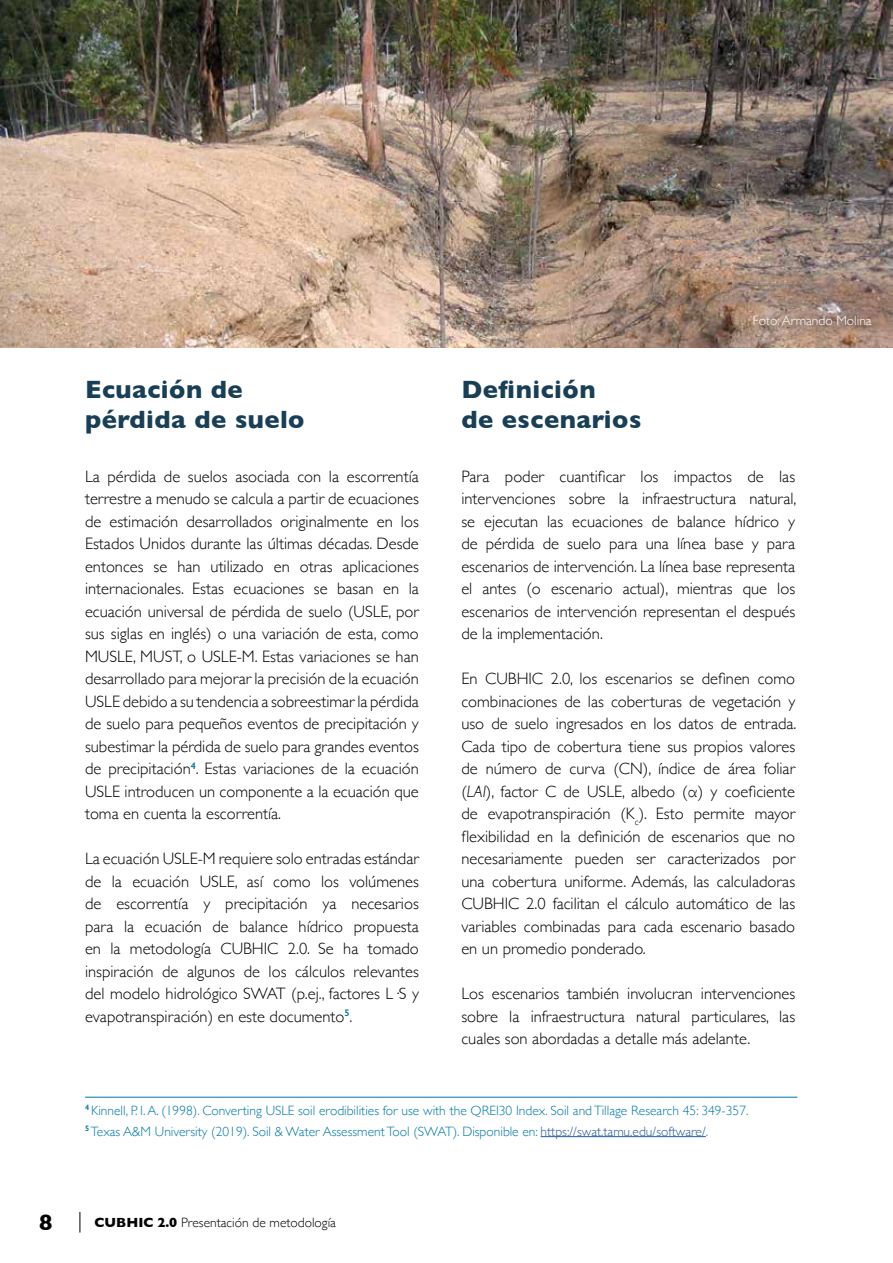
<style>
.page{position:relative;width:893px;height:1263px;background:#fff}
.page>*{position:absolute;margin:0;border:0;box-sizing:border-box;transform-origin:0 0}
.t1{font:700 25.5px/29.4px "Gill Sans";letter-spacing:.02em;color:#193f57}
.t2{font:700 22.5px "Gill Sans";color:#000}
.t3{font:300 16.5px/22.5px "Gill Sans";color:#000;text-align:justify}
.t4{font:300 13.5px/21px "Gill Sans";color:#0079a6}
.t5{font:300 13.5px "Gill Sans";color:#000}
.t6{font:300 13.5px "Gill Sans";color:#fff}
.s1{font-style:italic}
.s2{font-family:"Courier New";font-weight:400}
.s3{color:#275b9b}
.s4{font-weight:700}
</style>
<div class="page">
<svg style="left:80px;top:1212px;width:1px;height:20px"></svg>
<hr style="left:541px;top:1136px;width:165px;height:1px;background:#275b9b">
<hr style="left:85px;top:1097px;width:712px;height:1px;background:#0079a6">
<img style="left:0;top:0;width:893px;height:348px">
<div style="left:749px;top:311px;width:133px;height:25px;background:#000;opacity:.75"></div>
<h1 class="t1" style="left:85px;top:374px;width:221px">Ecuación de pérdida de suelo</h1>
<p class="t3" style="left:85px;top:464px;width:335px">La pérdida de suelos asociada con la escorrentía terrestre a menudo se calcula a partir de ecuaciones de estimación desarrollados originalmente en los Estados Unidos durante las últimas décadas. Desde entonces se han utilizado en otras aplicaciones internacionales. Estas ecuaciones se basan en la ecuación universal de pérdida de suelo (USLE, por sus siglas en inglés) o una variación de esta, como MUSLE, MUST, o USLE-M. Estas variaciones se han desarrollado para mejorar la precisión de la ecuación USLE debido a su tendencia a sobreestimar la pérdida de suelo para pequeños eventos de precipitación y subestimar la pérdida de suelo para grandes eventos de precipitación<sup>4</sup>. Estas variaciones de la ecuación USLE introducen un componente a la ecuación que toma en cuenta la escorrentía.</p>
<p class="t3" style="left:85px;top:847px;width:335px">La ecuación USLE-M requiere solo entradas estándar de la ecuación USLE, así como los volúmenes de escorrentía y precipitación ya necesarios para la ecuación de balance hídrico propuesta en la metodología CUBHIC 2.0. Se ha tomado inspiración de algunos de los cálculos relevantes del modelo hidrológico SWAT (p.ej., factores L·S y evapotranspiración) en este documento<sup>5</sup>.</p>
<h1 class="t1" style="left:461px;top:374px;width:181px">Definición<br>de escenarios</h1>
<p class="t6" style="left:753px;top:310px;width:120px">Foto: Armando Molina</p>
<p class="t3" style="left:461px;top:464px;width:337px">Para poder cuantificar los impactos de las intervenciones sobre la infraestructura natural, se ejecutan las ecuaciones de balance hídrico y de pérdida de suelo para una línea base y para escenarios de intervención. La línea base representa el antes (o escenario actual), mientras que los escenarios de intervención representan el después de la implementación.</p>
<p class="t3" style="left:461px;top:667px;width:337px">En CUBHIC 2.0, los escenarios se definen como combinaciones de las coberturas de vegetación y uso de suelo ingresados en los datos de entrada.<br>Cada tipo de cobertura tiene sus propios valores de número de curva (CN), índice de área foliar (<span class="s1">LAI</span>), factor C de USLE, albedo (<span class="s2">α</span>) y coeficiente de evapotranspiración (K<sub>c</sub>). Esto permite mayor flexibilidad en la definición de escenarios que no necesariamente pueden ser caracterizados por una cobertura uniforme. Además, las calculadoras CUBHIC 2.0 facilitan el cálculo automático de las variables combinadas para cada escenario basado en un promedio ponderado.</p>
<p class="t3" style="left:461px;top:982px;width:335px">Los escenarios también involucran intervenciones sobre la infraestructura natural particulares, las cuales son abordadas a detalle más adelante.</p>
<p class="t4" style="left:85px;top:1099px;width:665px"><sup>4</sup> Kinnell, P. I. A. (1998). Converting USLE soil erodibilities for use with the QREI30 Index. Soil and Tillage Research 45: 349-357.<br><sup>5</sup> Texas A&amp;M University (2019). Soil &amp; Water Assessment Tool (SWAT). Disponible en: <span class="s3">https://swat.tamu.edu/software/</span>.</p>
<h2 class="t2" style="left:39px;top:1204px;width:15px">8</h2>
<p class="t5" style="left:95px;top:1211px;width:243px"><span class="s4">CUBHIC 2.0</span> Presentación de metodología</p>
</div>
